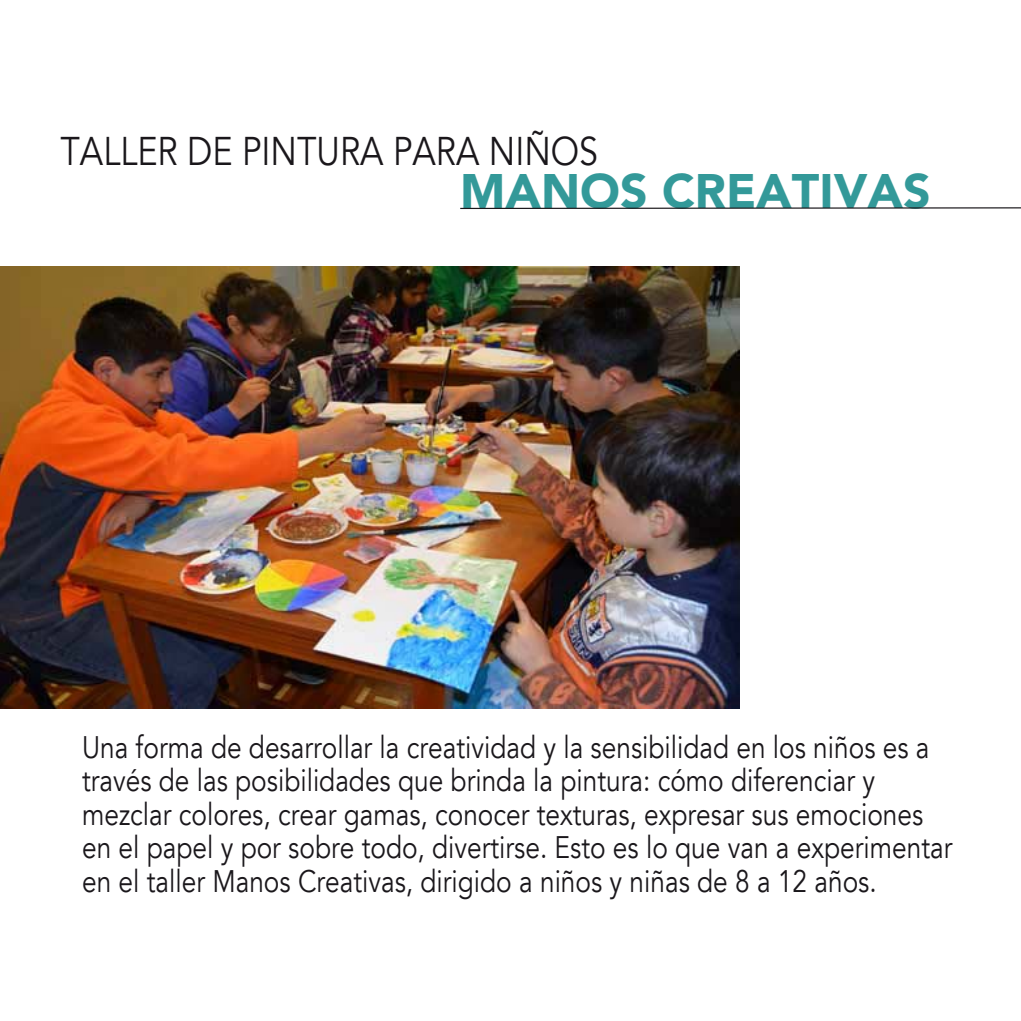
<style>
.page{position:relative;width:1021px;height:1021px;background:#fff}
.page>*{position:absolute;margin:0;border:0;box-sizing:border-box;transform-origin:0 0}
.t1{font:900 48px "Avenir LT Std";color:#399}
.t2{font:40px "Avenir LT";color:#1a171b;scale:.85 1}
.t3{font:31.2px/33.6px "Avenir LT";color:#1a171b;scale:.84 1}
</style>
<div class="page">
<hr style="left:460px;top:207px;width:560px;height:2px;background:#1a171b">
<img style="left:0;top:266px;width:740px;height:442px">
<p class="t2" style="left:60px;top:128px;width:634px">TALLER DE PINTURA PARA NIÑOS</p>
<h1 class="t1" style="left:460px;top:162px;width:472px">MANOS CREATIVAS</h1>
<p class="t3" style="left:82px;top:731px;width:1037px">Una forma de desarrollar la creatividad y la sensibilidad en los niños es a través de las posibilidades que brinda la pintura: cómo diferenciar y mezclar colores, crear gamas, conocer texturas, expresar sus emociones en el papel y por sobre todo, divertirse. Esto es lo que van a experimentar en el taller Manos Creativas, dirigido a niños y niñas de 8 a 12 años.</p>
</div>
